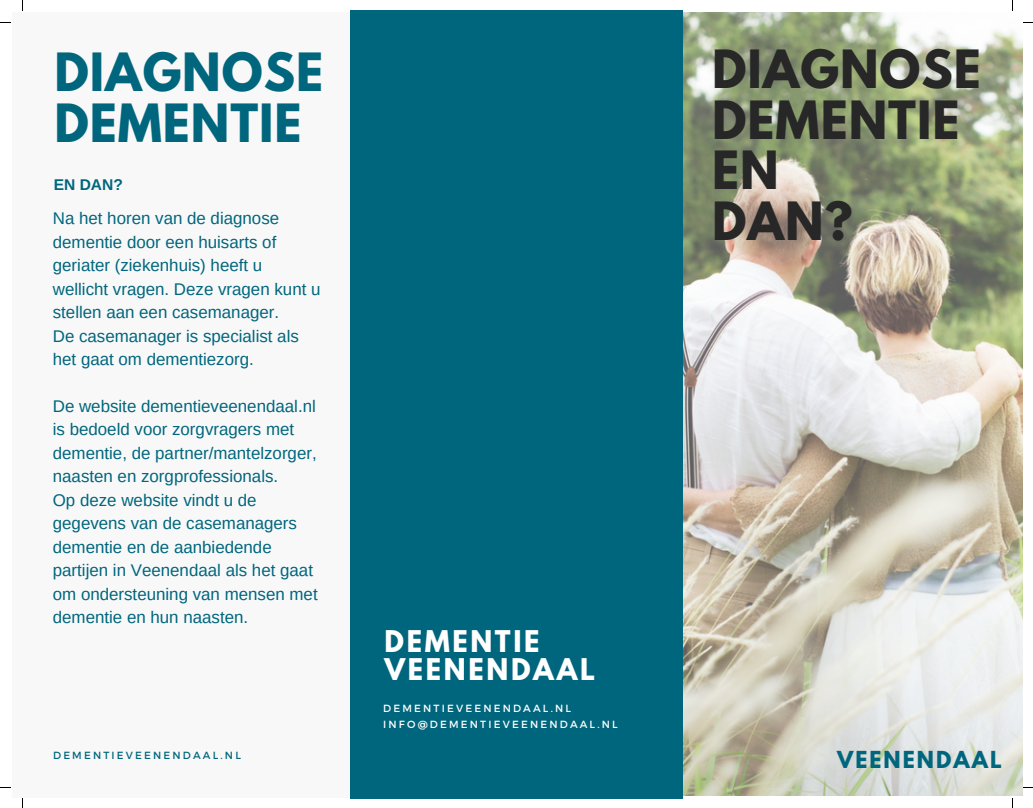
<style>
.page{position:relative;width:1033px;height:808px;background:#fff}
.page>*{position:absolute;margin:0;border:0;box-sizing:border-box;transform-origin:0 0}
.t1{font:700 46.62px/50.6px "League Spartan";letter-spacing:.02em;color:#272727}
.t2{font:700 46.62px "League Spartan";letter-spacing:.02em;color:#00667d}
.t3{font:700 26.5px "League Spartan";letter-spacing:.1em;color:#fff}
.t4{font:700 20.75px "League Spartan";letter-spacing:.1em;color:#00667d}
.t5{font:16.88px/23.5px "Arimo";color:#00667d}
.t6{font:700 15.62px "Arimo";color:#00667d}
.t7{font:10.38px "Montserrat";letter-spacing:.21em;color:#fff}
.t8{font:10.38px "Montserrat";letter-spacing:.21em;color:#00667d}
</style>
<div class="page">
<img style="left:682px;top:13px;width:340px;height:782px">
<div style="left:13px;top:13px;width:339px;height:784px;background:#f8f8f8"></div>
<div style="left:350px;top:10px;width:332px;height:788px;background:#00667d"></div>
<p class="t2" style="left:54px;top:49px;width:270px">DIAGNOSE</p>
<p class="t2" style="left:54px;top:100px;width:249px">DEMENTIE</p>
<p class="t6" style="left:54px;top:176px;width:71px">EN DAN?</p>
<p class="t5" style="left:53px;top:207px;width:269px">Na het horen van de diagnose dementie door een huisarts of geriater (ziekenhuis) heeft u wellicht vragen. Deze vragen kunt u stellen aan een casemanager.</p>
<p class="t5" style="left:53px;top:324px;width:247px">De casemanager is specialist als het gaat om dementiezorg.</p>
<p class="t5" style="left:53px;top:394px;width:264px">De website dementieveenendaal.nl</p>
<p class="t5" style="left:53px;top:418px;width:265px">is bedoeld voor zorgvragers met dementie, de partner/mantelzorger,</p>
<p class="t5" style="left:53px;top:464px;width:227px">naasten en zorgprofessionals.</p>
<p class="t5" style="left:53px;top:488px;width:266px">Op deze website vindt u de gegevens van de casemanagers dementie en de aanbiedende partijen in Veenendaal als het gaat om ondersteuning van mensen met dementie en hun naasten.</p>
<p class="t8" style="left:53px;top:748px;width:189px">DEMENTIEVEENENDAAL.NL</p>
<p class="t3" style="left:384px;top:627px;width:157px">DEMENTIE</p>
<p class="t3" style="left:384px;top:656px;width:212px">VEENENDAAL</p>
<p class="t7" style="left:383px;top:701px;width:189px">DEMENTIEVEENENDAAL.NL</p>
<p class="t7" style="left:383px;top:717px;width:236px">INFO@DEMENTIEVEENENDAAL.NL</p>
<p class="t1" style="left:712px;top:50px;width:270px">DIAGNOSE<br>DEMENTIE</p>
<p class="t1" style="left:712px;top:151px;width:68px">EN</p>
<p class="t1" style="left:712px;top:202px;width:142px">DAN?</p>
<p class="t4" style="left:837px;top:749px;width:166px">VEENENDAAL</p>
</div>
